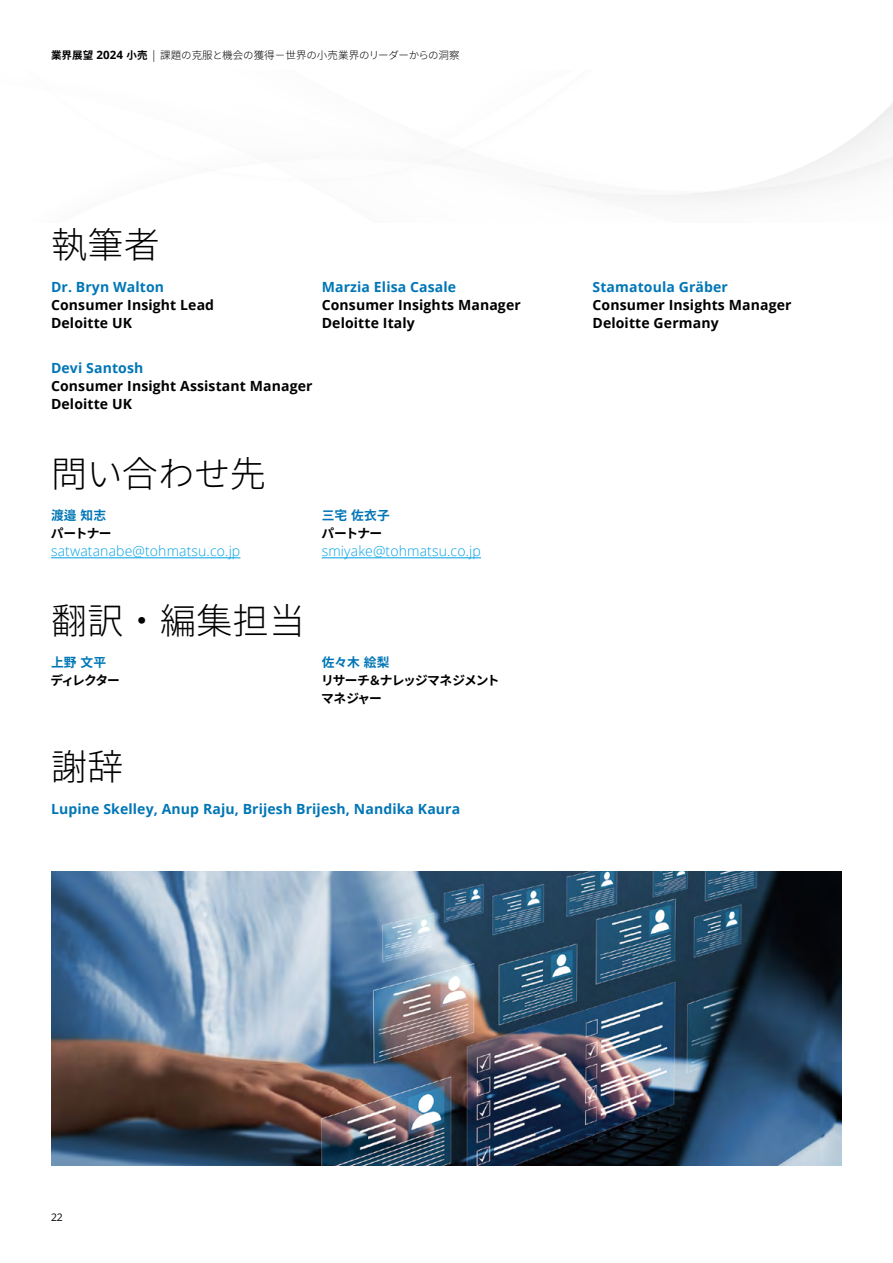
<style>
.page{position:relative;width:893px;height:1263px;background:#fff}
.page>*{position:absolute;margin:0;border:0;box-sizing:border-box;transform-origin:0 0}
.t1{font:300 36px "Noto Sans JP";letter-spacing:.01em;color:#000}
.t2{font:700 14.1px/18px "Open Sans";letter-spacing:.01em;color:#000}
.t3{font:700 14.1px "Open Sans";letter-spacing:.01em;color:#0076b6}
.t4{font:300 14.1px "Open Sans";letter-spacing:.01em;color:#00a2e4}
.t5{font:700 12.75px/18px "Noto Sans JP";letter-spacing:-.065em;color:#000}
.t6{font:700 12.75px "Noto Sans JP";letter-spacing:.01em;color:#0076b6}
.t7{font:300 10.5px "Noto Sans JP";letter-spacing:-.01em;color:#000}
.t8{font:10.5px "Open Sans";color:#000}
.s1{font-weight:700}
.s2{font-family:"Open Sans";font-weight:700;font-size:11.55px}
.s3{font-family:"Open Sans";font-size:11.55px}
</style>
<div class="page">
<hr style="left:51px;top:557px;width:189px;height:1px;background:#00a2e4">
<hr style="left:322px;top:557px;width:159px;height:1px;background:#00a2e4">
<img style="left:52px;top:871px;width:789px;height:295px">
<p class="t7" style="left:51px;top:50px;width:410px"><span class="s1">業界展望</span> <span class="s2">2024</span> <span class="s1">小売</span> <span class="s3">|</span> 課題の克服と機会の獲得－世界の小売業界のリーダーからの洞察</p>
<h1 class="t1" style="left:51px;top:225px;width:110px">執筆者</h1>
<p class="t3" style="left:51px;top:277px;width:115px">Dr. Bryn Walton</p>
<p class="t2" style="left:51px;top:295px;width:165px">Consumer Insight Lead<br>Deloitte UK</p>
<p class="t3" style="left:322px;top:277px;width:136px">Marzia Elisa Casale</p>
<p class="t2" style="left:322px;top:295px;width:201px">Consumer Insights Manager<br>Deloitte Italy</p>
<p class="t3" style="left:51px;top:358px;width:94px">Devi Santosh</p>
<p class="t2" style="left:51px;top:376px;width:263px">Consumer Insight Assistant Manager<br>Deloitte UK</p>
<h1 class="t1" style="left:51px;top:453px;width:216px">問い合わせ先</h1>
<p class="t6" style="left:51px;top:508px;width:57px">渡邉知志</p>
<p class="t5" style="left:51px;top:524px;width:62px">パートナー</p>
<p class="t4" style="left:51px;top:541px;width:191px">satwatanabe@tohmatsu.co.jp</p>
<h1 class="t1" style="left:51px;top:600px;width:256px">翻訳・編集担当</h1>
<p class="t6" style="left:51px;top:655px;width:57px">上野文平</p>
<p class="t5" style="left:51px;top:671px;width:71px">ディレクター</p>
<p class="t6" style="left:322px;top:508px;width:70px">三宅佐衣子</p>
<p class="t5" style="left:322px;top:524px;width:62px">パートナー</p>
<p class="t4" style="left:322px;top:541px;width:161px">smiyake@tohmatsu.co.jp</p>
<p class="t6" style="left:322px;top:655px;width:69px">佐々木絵梨</p>
<p class="t5" style="left:321px;top:671px;width:180px">リサーチ＆ナレッジマネジメントマネジャー</p>
<h1 class="t1" style="left:51px;top:747px;width:74px">謝辞</h1>
<p class="t3" style="left:51px;top:799px;width:411px">Lupine Skelley, Anup Raju, Brijesh Brijesh, Nandika Kaura</p>
<p class="t3" style="left:592px;top:277px;width:137px">Stamatoula Gräber</p>
<p class="t2" style="left:592px;top:295px;width:201px">Consumer Insights Manager<br>Deloitte Germany</p>
<p class="t8" style="left:51px;top:1210px;width:13px">22</p>
</div>
